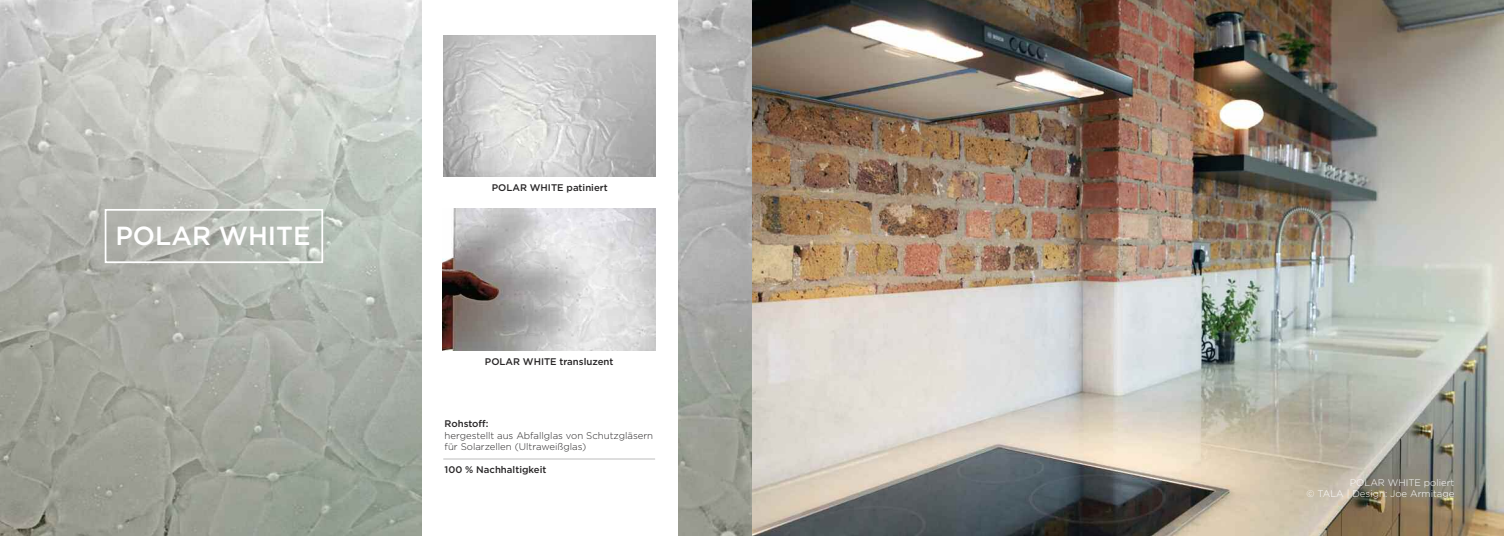
<style>
.page{position:relative;width:1504px;height:536px;background:#fff}
.page>*{position:absolute;margin:0;border:0;box-sizing:border-box;transform-origin:0 0}
.t1{font:500 26.16px "Gotham";color:#fff}
.t2{font:300 9.62px/11.5px "Gotham";color:#272526}
.t3{font:500 9.62px "Gotham";color:#272526}
.t4{font:300 9.62px/11.5px "Gotham";color:#fff;text-align:right}
</style>
<div class="page">
<img style="left:0;top:0;width:1503px;height:536px">
<div style="left:105px;top:209px;width:218px;height:54px;border:2px solid #fff"></div>
<div style="left:422px;top:0;width:255px;height:536px;background:#fff"></div>
<img style="left:443px;top:209px;width:212px;height:141px">
<img style="left:443px;top:35px;width:212px;height:142px">
<hr style="left:443px;top:459px;width:212px;height:1px;background:#bebebe">
<h1 class="t1" style="left:115px;top:227px;width:197px">POLAR WHITE</h1>
<p class="t3" style="left:492px;top:184px;width:117px">POLAR WHITE patiniert</p>
<p class="t3" style="left:485px;top:358px;width:130px">POLAR WHITE transluzent</p>
<p class="t3" style="left:444px;top:420px;width:45px">Rohstoff:</p>
<p class="t2" style="left:444px;top:430px;width:210px">hergestellt aus Abfallglas von Schutzgläsern für Solarzellen (Ultraweißglas)</p>
<p class="t3" style="left:444px;top:466px;width:103px">100 % Nachhaltigkeit</p>
<p class="t4" style="left:1306px;top:477px;width:149px">POLAR WHITE poliert<br>© TALA | Design: Joe Armitage</p>
</div>
